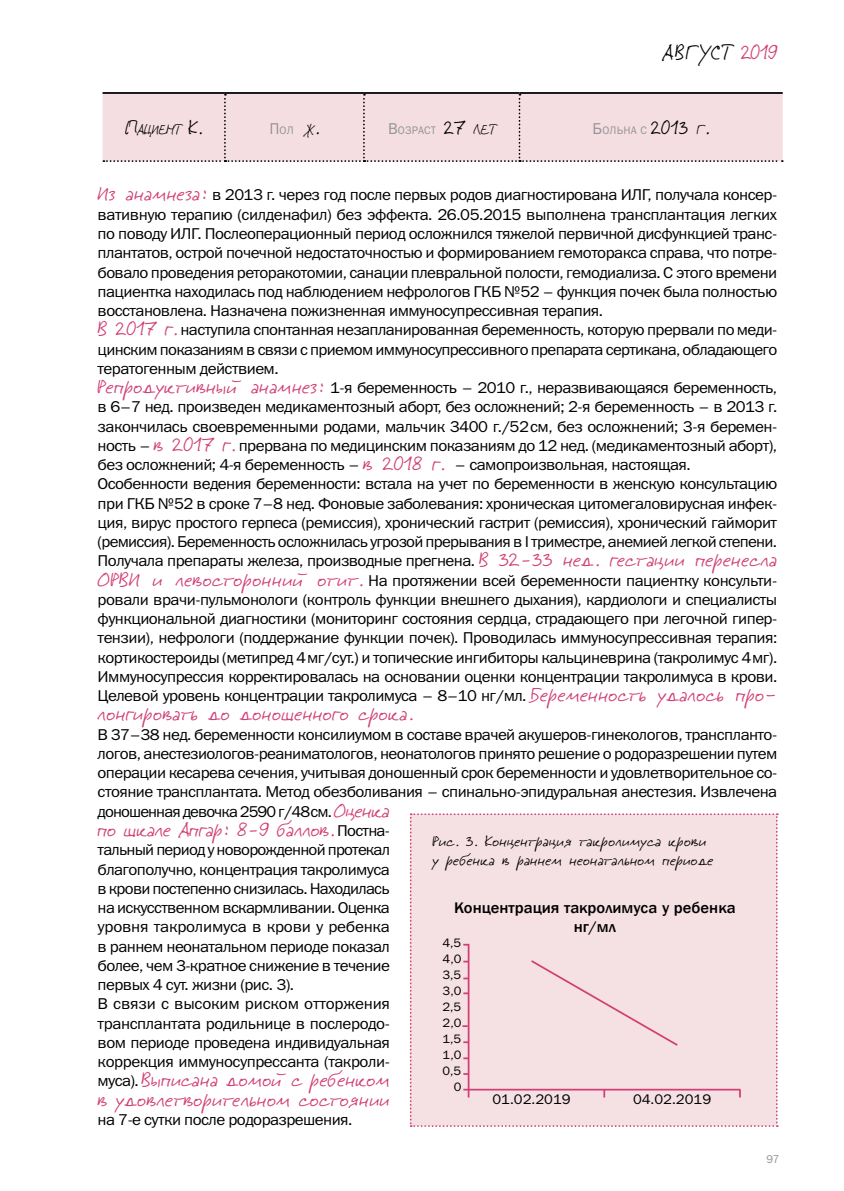
<style>
.page{position:relative;width:844px;height:1191px;background:#fff}
.page>*{position:absolute;margin:0;border:0;box-sizing:border-box;transform-origin:0 0}
.t1{font:22.22px "Jeff Script";letter-spacing:.04em;color:#000}
.t2{font:21px/19.2px "Jeff Script";color:#d13f76;scale:1.05 1}
.t3{font:21px "Jeff Script";color:#d13f76;scale:1.04 1}
.t4{font:15.75px/19.2px "Franklin Gothic Book C";letter-spacing:-.035em;color:#000;scale:1.05 1}
.t5{font:15.75px/19.2px "Franklin Gothic Book C";letter-spacing:-.035em;color:#000;scale:1.04 1}
.t6{font:15.75px/19.2px "Jeff Script";color:#000;scale:1.05 1}
.t7{font:500 15.75px/19.2px "Franklin Gothic";color:#000;text-align:center;scale:1.05 1}
.t8{font:14.7px "Jeff Script";letter-spacing:-.015em;color:#000}
.t9{font:14px "Franklin Gothic Book C";color:#000;scale:1.05 1}
.t10{font:12.25px/15.9px "Franklin Gothic Book C";color:#000;text-align:right;scale:1.05 1}
.t11{font:11.38px "Franklin Gothic Book C";color:#939598}
.t12{font:11.03px "Franklin Gothic Book C";letter-spacing:.015em;color:#939598}
.s1{color:#d13f76}
.s2{font-size:21px}
.s3{font-size:15.75px}
.s4{font-family:"Jeff Script";font-size:14.7px;color:#000}
.s5{font-family:"Jeff Script";font-size:21px;color:#000}
.s6{font-family:"Jeff Script";font-size:21px;color:#d13f76}
.s7{font-family:"Franklin Gothic Book C";font-size:15.75px;color:#000}
</style>
<div class="page">
<div style="left:410px;top:813px;width:367px;height:314px;background:#f5e0e4"></div>
<hr style="left:102px;top:92px;width:123px;height:2px;background:#000">
<hr style="left:225px;top:92px;width:139px;height:2px;background:#000">
<hr style="left:364px;top:92px;width:155px;height:2px;background:#000">
<hr style="left:519px;top:92px;width:263px;height:2px;background:#000">
<div style="left:103px;top:94px;width:679px;height:68px;background:#f5dee2"></div>
<h1 class="t1" style="left:662px;top:35px;width:117px">АВГУСТ <span class="s1">2019</span></h1>
<p class="t8" style="left:125px;top:118px;width:79px"><span class="s2">П</span>ациент <span class="s2">К.</span></p>
<p class="t12" style="left:269px;top:124px;width:52px"><span class="s3">П</span>ол <span class="s4">ж</span><span class="s5">.</span></p>
<p class="t12" style="left:388px;top:124px;width:108px"><span class="s3">В</span>озраст <span class="s5">27</span> <span class="s4">лет</span></p>
<p class="t12" style="left:592px;top:124px;width:118px"><span class="s3">Б</span>ольна с <span class="s5">2013</span> <span class="s4">г</span><span class="s5">.</span></p>
<p class="t4" style="left:98px;top:185px;width:648px"><span class="s6">Из анамнеза:</span> в 2013 г. через год после первых родов диагностирована ИЛГ, получала консер&shy;вативную терапию (силденафил) без эффекта. 26.05.2015 выполнена трансплантация легких по поводу ИЛГ. Послеоперационный период осложнился тяжелой первичной дисфункцией транс&shy;плантатов, острой почечной недостаточностью и формированием гемоторакса справа, что потре&shy;бовало проведения реторакотомии, санации плевральной полости, гемодиализа. С этого времени пациентка находилась под наблюдением нефрологов ГКБ №52 – функция почек была полностью восстановлена. Назначена пожизненная иммуносупрессивная терапия.<br><span class="s6">В 2017 г.</span> наступила спонтанная незапланированная беременность, которую прервали по меди&shy;цинским показаниям в связи с приемом иммуносупрессивного препарата сертикана, обладающего тератогенным действием.<br><span class="s6">Репродуктивный анамнез:</span> 1‑я беременность – 2010 г., неразвивающаяся беременность, в 6–7 нед. произведен медикаментозный аборт, без осложнений; 2‑я беременность – в 2013 г. закончилась своевременными родами, мальчик 3400 г./52см, без осложнений; 3‑я беремен&shy;ность – <span class="s6">в 2017 г.</span> прервана по медицинским показаниям до 12 нед. (медикаментозный аборт), без осложнений; 4‑я беременность – <span class="s6">в 2018 г.</span> – самопроизвольная, настоящая.<br>Особенности ведения беременности: встала на учет по беременности в женскую консультацию при ГКБ №52 в сроке 7–8 нед. Фоновые заболевания: хроническая цитомегаловирусная инфек&shy;ция, вирус простого герпеса (ремиссия), хронический гастрит (ремиссия), хронический гайморит (ремиссия). Беременность осложнилась угрозой прерывания в I триместре, анемией легкой степени.<br>Получала препараты железа, производные прегнена. <span class="s6">В 32–33 нед. гестации перенесла ОРВИ и левосторонний отит.</span> На протяжении всей беременности пациентку консульти&shy;ровали врачи-пульмонологи (контроль функции внешнего дыхания), кардиологи и специалисты функциональной диагностики (мониторинг состояния сердца, страдающего при легочной гипер&shy;тензии), нефрологи (поддержание функции почек). Проводилась иммуносупрессивная терапия: кортикостероиды (метипред 4мг/сут.) и топические ингибиторы кальциневрина (такролимус 4мг).<br>Иммуносупрессия корректировалась на основании оценки концентрации такролимуса в крови.<br>Целевой уровень концентрации такролимуса – 8–10 нг/мл. <span class="s6">Беременность удалось про-</span></p>
<h2 class="t2" style="left:98px;top:704px;width:302px">лонгировать до доношенного срока.</h2>
<p class="t4" style="left:98px;top:724px;width:648px;text-align:justify">В 37–38 нед. беременности консилиумом в составе врачей акушеров-гинекологов, транспланто&shy;логов, анестезиологов-реаниматологов, неонатологов принято решение о родоразрешении путем операции кесарева сечения, учитывая доношенный срок беременности и удовлетворительное со&shy;стояние трансплантата. Метод обезболивания – спинально-эпидуральная анестезия. Извлечена доношенная девочка 2590 г/48см. <span class="s6">Оценка</span></p>
<h2 class="t3" style="left:98px;top:813px;width:282px">по шкале Апгар: 8–9 баллов. <span class="s7">Постна-</span></h2>
<p class="t5" style="left:98px;top:840px;width:283px">тальный период у новорожденной протекал благополучно, концентрация такролимуса в крови постепенно снизилась. Находилась на искусственном вскармливании. Оценка уровня такролимуса в крови у ребенка в раннем неонатальном периоде показал более, чем 3‑кратное снижение в течение первых 4 сут. жизни (рис. 3).<br>В связи с высоким риском отторжения трансплантата родильнице в послеродо&shy;вом периоде проведена индивидуальная коррекция иммуносупрессанта (такроли-</p>
<h2 class="t2" style="left:98px;top:1070px;width:280px"><span class="s7">муса).</span> Выписана домой с ребенком в удовлетворительном состоянии</h2>
<p class="t4" style="left:98px;top:1109px;width:244px">на 7‑е сутки после родоразрешения.</p>
<p class="t6" style="left:432px;top:831px;width:269px">Рис. 3. Концентрация такролимуса крови у ребенка в раннем неонатальном периоде</p>
<p class="t7" style="left:454px;top:898px;width:269px">Концентрация такролимуса у ребенка нг/мл</p>
<p class="t10" style="left:442px;top:935px;width:19px">4,5<br>4,0<br>3,5<br>3,0<br>2,5<br>2,0<br>1,5<br>1,0<br>0,5<br>0</p>
<p class="t9" style="left:492px;top:1091px;width:76px">01.02.2019</p>
<p class="t9" style="left:633px;top:1091px;width:76px">04.02.2019</p>
<p class="t11" style="left:766px;top:1152px;width:15px">97</p>
</div>
